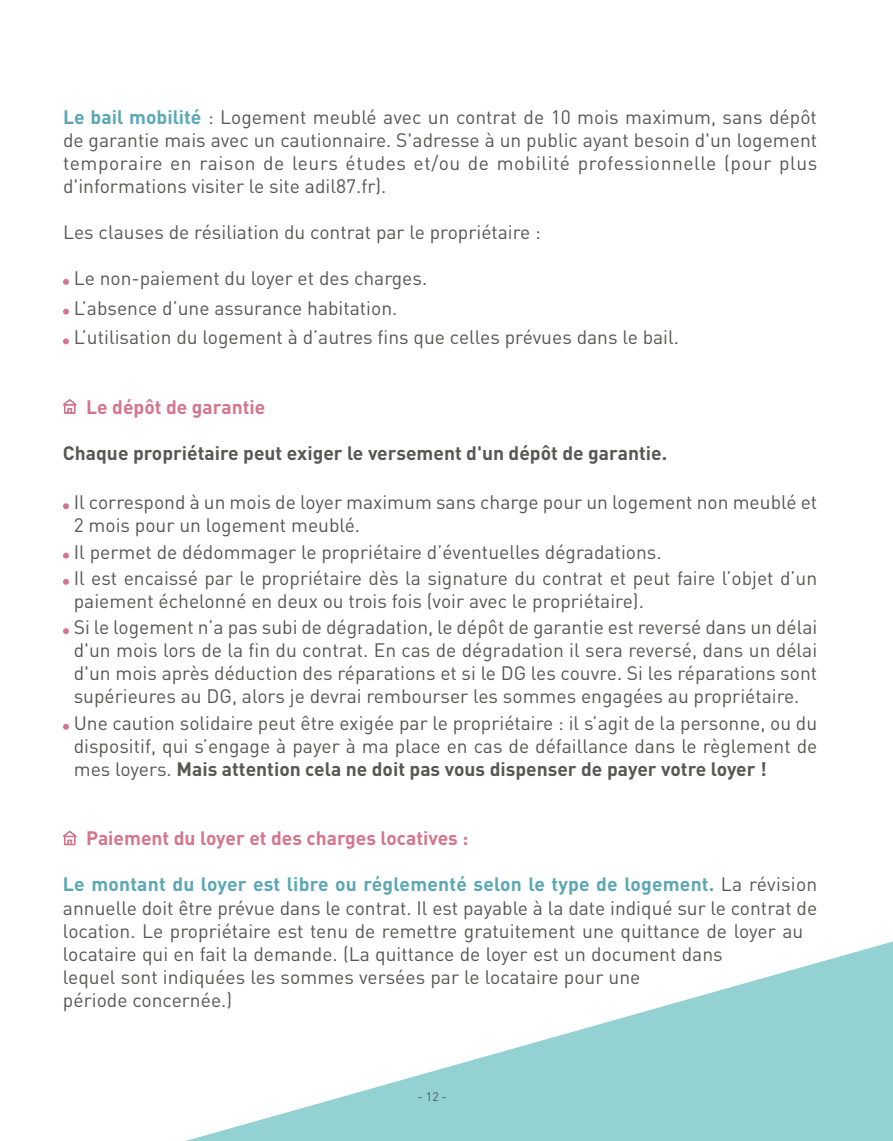
<style>
.page{position:relative;width:893px;height:1141px;background:#fff}
.page>*{position:absolute;margin:0;border:0;box-sizing:border-box;transform-origin:0 0}
.t1{font:19.25px/23.1px "DIN Pro";color:#575756}
.t2{font:700 19.25px "DIN Pro";color:#575756}
.t3{font:700 19.25px "DIN Pro";color:#d4758e}
.t4{font:12.25px "DIN Pro";color:#575756}
.s1{font-weight:700;color:#5ba7b4}
.s2{font-weight:700}
</style>
<div class="page">
<svg style="left:63px;top:279px;width:6px;height:6px"></svg>
<svg style="left:63px;top:309px;width:6px;height:6px"></svg>
<svg style="left:63px;top:338px;width:6px;height:6px"></svg>
<svg style="left:63px;top:399px;width:14px;height:15px"></svg>
<svg style="left:63px;top:503px;width:6px;height:6px"></svg>
<svg style="left:63px;top:553px;width:6px;height:6px"></svg>
<svg style="left:63px;top:579px;width:6px;height:6px"></svg>
<svg style="left:63px;top:628px;width:6px;height:6px"></svg>
<svg style="left:63px;top:724px;width:6px;height:6px"></svg>
<svg style="left:63px;top:830px;width:14px;height:16px"></svg>
<svg style="left:186px;top:941px;width:707px;height:200px"></svg>
<p class="t1" style="left:63px;top:105px;width:756px;text-align:justify"><span class="s1">Le bail mobilité</span> : Logement meublé avec un contrat de 10 mois maximum, sans dépôt de garantie mais avec un cautionnaire. S'adresse à un public ayant besoin d'un logement temporaire en raison de leurs études et/ou de mobilité professionnelle (pour plus d'informations visiter le site adil87.fr).</p>
<p class="t1" style="left:63px;top:220px;width:479px">Les clauses de résiliation du contrat par le propriétaire :</p>
<p class="t1" style="left:74px;top:262px;width:607px;line-height:29.8px">Le non-paiement du loyer et des charges.<br>L’absence d’une assurance habitation.<br>L’utilisation du logement à d’autres fins que celles prévues dans le bail.</p>
<p class="t3" style="left:86px;top:394px;width:181px">Le dépôt de garantie</p>
<p class="t2" style="left:63px;top:440px;width:606px">Chaque propriétaire peut exiger le versement d'un dépôt de garantie.</p>
<p class="t1" style="left:74px;top:490px;width:745px">Il correspond à un mois de loyer maximum sans charge pour un logement non meublé et<br>2 mois pour un logement meublé.</p>
<p class="t1" style="left:74px;top:538px;width:745px;line-height:26.2px">Il permet de dédommager le propriétaire d’éventuelles dégradations.<br>Il est encaissé par le propriétaire dès la signature du contrat et peut faire l’objet d’un</p>
<p class="t1" style="left:74px;top:587px;width:745px;line-height:26.2px">paiement échelonné en deux ou trois fois (voir avec le propriétaire).<br>Si le logement n’a pas subi de dégradation, le dépôt de garantie est reversé dans un délai</p>
<p class="t1" style="left:74px;top:638px;width:745px;text-align:justify">d'un mois lors de la fin du contrat. En cas de dégradation il sera reversé, dans un délai d'un mois après déduction des réparations et si le DG les couvre. Si les réparations sont supérieures au DG, alors je devrai rembourser les sommes engagées au propriétaire.</p>
<p class="t1" style="left:74px;top:710px;width:745px;text-align:justify">Une caution solidaire peut être exigée par le propriétaire : il s’agit de la personne, ou du dispositif, qui s’engage à payer à ma place en cas de défaillance dans le règlement de mes loyers. <span class="s2">Mais attention cela ne doit pas vous dispenser de payer votre loyer !</span></p>
<p class="t3" style="left:86px;top:825px;width:384px">Paiement du loyer et des charges locatives :</p>
<p class="t1" style="left:63px;top:872px;width:756px"><span class="s1">Le montant du loyer est libre ou réglementé selon le type de logement.</span> La révision annuelle doit être prévue dans le contrat. Il est payable à la date indiqué sur le contrat de location. Le propriétaire est tenu de remettre gratuitement une quittance de loyer au locataire qui en fait la demande. (La quittance de loyer est un document dans<br>lequel sont indiquées les sommes versées par le locataire pour une<br>période concernée.)</p>
<p class="t4" style="left:418px;top:1089px;width:31px">- 12 -</p>
</div>
